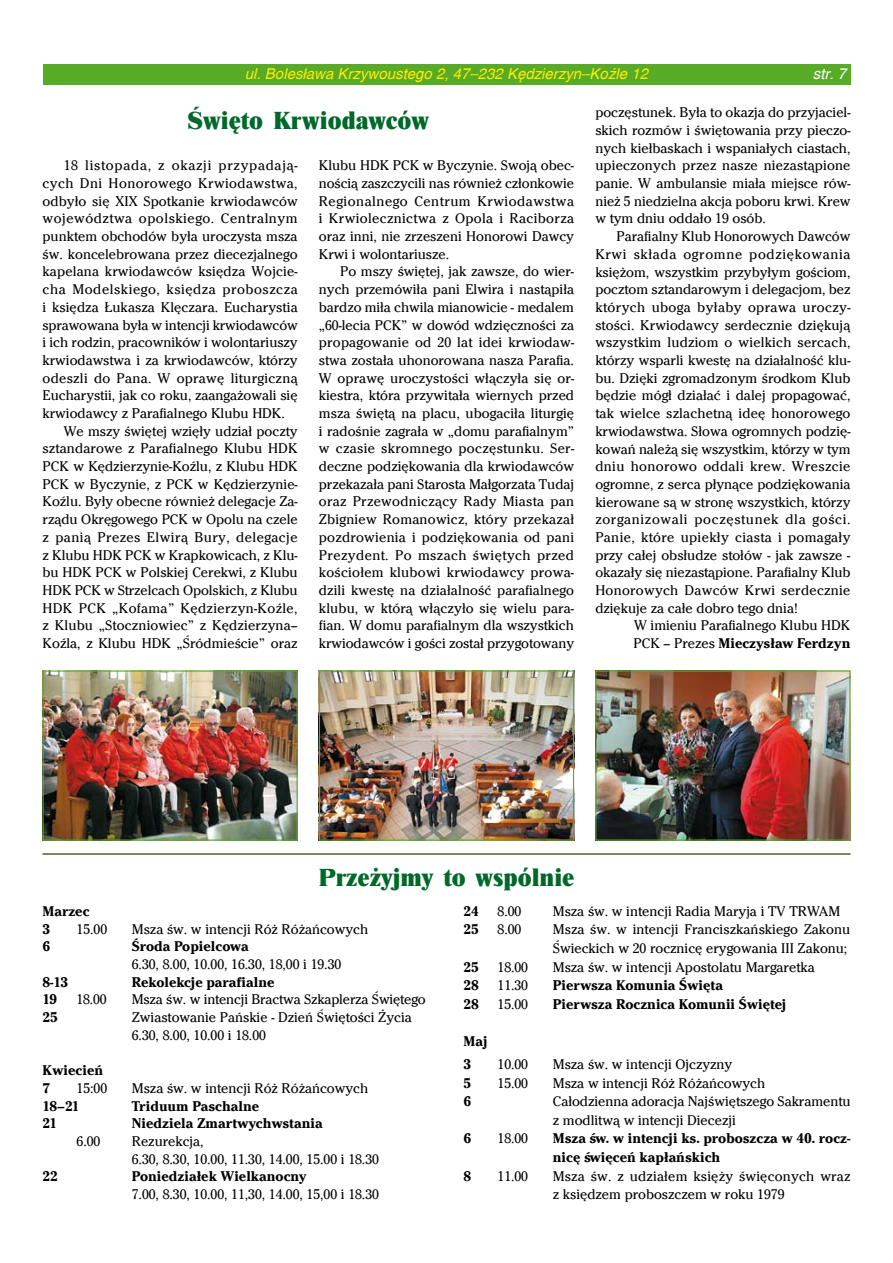
<style>
.page{position:relative;width:893px;height:1263px;background:#fff}
.page>*{position:absolute;margin:0;border:0;box-sizing:border-box;transform-origin:0 0}
.t1{font:800 25.5px "Nimbus Roman DEE";color:#006929}
.t2{font:italic 15px "Switzerland";color:#ffed00}
.t3{font:italic 15px "Switzerland";color:#fff}
.t4{font:14.55px/17.7px "Cheltenham Itc TEE";color:#000}
.t5{font:700 14.55px/17.7px "Cheltenham Itc TEE";color:#000}
.t6{font:14.55px "Cheltenham Itc TEE";letter-spacing:.04em;color:#000}
.t7{font:14.55px "Cheltenham Itc TEE";letter-spacing:.03em;color:#000}
.t8{font:14.55px "Cheltenham Itc TEE";letter-spacing:.02em;color:#000}
.t9{font:14.55px "Cheltenham Itc TEE";letter-spacing:.025em;color:#000}
.t10{font:14.55px "Cheltenham Itc TEE";letter-spacing:.05em;color:#000}
.s1{font-weight:700}
</style>
<div class="page">
<div style="left:43px;top:64px;width:807px;height:21px;background:#58ab27"></div>
<img style="left:45px;top:672px;width:251px;height:167px">
<div style="left:43px;top:670px;width:255px;height:171px;border:1px solid #58ab27"></div>
<img style="left:321px;top:672px;width:251px;height:167px">
<div style="left:319px;top:670px;width:255px;height:171px;border:1px solid #58ab27"></div>
<img style="left:597px;top:672px;width:251px;height:167px">
<div style="left:595px;top:670px;width:255px;height:171px;border:1px solid #58ab27"></div>
<hr style="left:43px;top:853px;width:807px;height:2px;background:#4f6228">
<p class="t2" style="left:245px;top:65px;width:405px">ul. Boles³awa Krzywoustego 2, 47–232 Kêdzierzyn–KoŸle 12</p>
<p class="t3" style="left:813px;top:65px;width:35px">str. 7</p>
<h1 class="t1" style="left:187px;top:106px;width:243px">Święto Krwiodawców</h1>
<p class="t4" style="left:319px;top:156px;width:257px;text-align:justify">Klubu HDK PCK w Byczynie. Swoją obec&shy;nością zaszczycili nas również członkowie Regionalnego Centrum Krwiodawstwa i Krwiolecznictwa z Opola i Raciborza oraz inni, nie zrzeszeni Honorowi Dawcy Krwi i wolontariusze.</p>
<p class="t4" style="left:319px;top:262px;width:257px;text-align:justify;text-indent:21px">Po mszy świętej, jak zawsze, do wier&shy;nych przemówiła pani Elwira i nastąpiła bardzo miła chwila mianowicie - medalem „60-lecia PCK” w dowód wdzięczności za propagowanie od 20 lat idei krwiodaw&shy;stwa została uhonorowana nasza Parafia.<br>W oprawę uroczystości włączyła się or&shy;kiestra, która przywitała wiernych przed msza świętą na placu, ubogaciła liturgię i radośnie zagrała w „domu parafialnym” w czasie skromnego poczęstunku. Ser&shy;deczne podziękowania dla krwiodawców przekazała pani Starosta Małgorzata Tudaj oraz Przewodniczący Rady Miasta pan Zbigniew Romanowicz, który przekazał pozdrowienia i podziękowania od pani Prezydent. Po mszach świętych przed kościołem klubowi krwiodawcy prowa&shy;dzili kwestę na działalność parafialnego klubu, w którą włączyło się wielu para&shy;fian. W domu parafialnym dla wszystkich krwiodawców i gości został przygotowany</p>
<p class="t10" style="left:64px;top:157px;width:235px">18 listopada, z okazji przypadają-</p>
<p class="t7" style="left:43px;top:174px;width:257px">cych Dni Honorowego Krwiodawstwa,</p>
<p class="t4" style="left:43px;top:192px;width:257px">odbyło się XIX Spotkanie krwiodawców</p>
<p class="t6" style="left:43px;top:210px;width:257px">województwa opolskiego. Centralnym</p>
<p class="t4" style="left:43px;top:227px;width:257px">punktem obchodów była uroczysta msza</p>
<p class="t4" style="left:43px;top:245px;width:257px">św. koncelebrowana przez diecezjalnego</p>
<p class="t4" style="left:43px;top:262px;width:257px">kapelana krwiodawców księdza Wojcie-</p>
<p class="t6" style="left:43px;top:280px;width:257px">cha Modelskiego, księdza proboszcza</p>
<p class="t4" style="left:43px;top:298px;width:257px">i księdza Łukasza Klęczara. Eucharystia</p>
<p class="t4" style="left:43px;top:315px;width:257px">sprawowana była w intencji krwiodawców</p>
<p class="t4" style="left:43px;top:333px;width:257px">i ich rodzin, pracowników i wolontariuszy</p>
<p class="t4" style="left:43px;top:351px;width:257px">krwiodawstwa i za krwiodawców, którzy</p>
<p class="t8" style="left:43px;top:369px;width:257px">odeszli do Pana. W oprawę liturgiczną</p>
<p class="t4" style="left:43px;top:386px;width:257px">Eucharystii, jak co roku, zaangażowali się</p>
<p class="t4" style="left:43px;top:404px;width:244px">krwiodawcy z Parafialnego Klubu HDK.</p>
<p class="t4" style="left:64px;top:422px;width:235px">We mszy świętej wzięły udział poczty</p>
<p class="t4" style="left:43px;top:439px;width:257px">sztandarowe z Parafialnego Klubu HDK</p>
<p class="t4" style="left:43px;top:457px;width:257px">PCK w Kędzierzynie-Koźlu, z Klubu HDK</p>
<p class="t4" style="left:43px;top:475px;width:257px">PCK w Byczynie, z PCK w Kędzierzynie-</p>
<p class="t4" style="left:43px;top:492px;width:257px">Koźlu. Były obecne również delegacje Za-</p>
<p class="t4" style="left:43px;top:510px;width:257px">rządu Okręgowego PCK w Opolu na czele</p>
<p class="t7" style="left:43px;top:528px;width:257px">z panią Prezes Elwirą Bury, delegacje</p>
<p class="t4" style="left:43px;top:545px;width:257px">z Klubu HDK PCK w Krapkowicach, z Klu-</p>
<p class="t4" style="left:43px;top:563px;width:257px">bu HDK PCK w Polskiej Cerekwi, z Klubu</p>
<p class="t4" style="left:43px;top:581px;width:257px">HDK PCK w Strzelcach Opolskich, z Klubu</p>
<p class="t9" style="left:43px;top:599px;width:257px">HDK PCK „Kofama” Kędzierzyn-Koźle,</p>
<p class="t4" style="left:43px;top:616px;width:257px">z Klubu „Stoczniowiec” z Kędzierzyna–</p>
<p class="t4" style="left:43px;top:634px;width:257px">Koźla, z Klubu HDK „Śródmieście” oraz</p>
<p class="t4" style="left:595px;top:103px;width:257px;text-align:justify">poczęstunek. Była to okazja do przyjaciel&shy;skich rozmów i świętowania przy pieczo&shy;nych kiełbaskach i wspaniałych ciastach, upieczonych przez nasze niezastąpione panie. W ambulansie miała miejsce rów&shy;nież 5 niedzielna akcja poboru krwi. Krew w tym dniu oddało 19 osób.</p>
<p class="t4" style="left:595px;top:227px;width:257px;text-align:justify;text-indent:21px">Parafialny Klub Honorowych Dawców Krwi składa ogromne podziękowania księżom, wszystkim przybyłym gościom, pocztom sztandarowym i delegacjom, bez których uboga byłaby oprawa uroczy&shy;stości. Krwiodawcy serdecznie dziękują wszystkim ludziom o wielkich sercach, którzy wsparli kwestę na działalność klu&shy;bu. Dzięki zgromadzonym środkom Klub będzie mógł działać i dalej propagować, tak wielce szlachetną ideę honorowego krwiodawstwa. Słowa ogromnych podzię&shy;kowań należą się wszystkim, którzy w tym dniu honorowo oddali krew. Wreszcie ogromne, z serca płynące podziękowania kierowane są w stronę wszystkich, którzy zorganizowali poczęstunek dla gości.<br>Panie, które upiekły ciasta i pomagały przy całej obsłudze stołów - jak zawsze - okazały się niezastąpione. Parafialny Klub Honorowych Dawców Krwi serdecznie dziękuje za całe dobro tego dnia!</p>
<p class="t4" style="left:633px;top:616px;width:218px">W imieniu Parafialnego Klubu HDK<br>PCK – Prezes <span class="s1">Mieczysław Ferdzyn</span></p>
<h1 class="t1" style="left:319px;top:863px;width:257px">Przeżyjmy to wspólnie</h1>
<p class="t5" style="left:463px;top:902px;width:17px">24</p>
<p class="t4" style="left:498px;top:902px;width:25px">8.00</p>
<p class="t4" style="left:553px;top:902px;width:289px">Msza św. w intencji Radia Maryja i TV TRWAM</p>
<p class="t5" style="left:463px;top:921px;width:17px">25</p>
<p class="t4" style="left:498px;top:920px;width:25px">8.00</p>
<p class="t4" style="left:553px;top:920px;width:299px;line-height:18.6px">Msza św. w intencji Franciszkańskiego Zakonu<br>Świeckich w 20 rocznicę erygowania III Zakonu;</p>
<p class="t5" style="left:463px;top:958px;width:17px">25</p>
<p class="t4" style="left:498px;top:957px;width:32px">18.00</p>
<p class="t4" style="left:553px;top:957px;width:263px">Msza św. w intencji Apostolatu Margaretka</p>
<p class="t5" style="left:463px;top:977px;width:17px">28</p>
<p class="t4" style="left:498px;top:976px;width:32px">11.30</p>
<p class="t5" style="left:553px;top:977px;width:172px">Pierwsza Komunia Święta</p>
<p class="t5" style="left:463px;top:995px;width:17px">28</p>
<p class="t4" style="left:498px;top:995px;width:32px">15.00</p>
<p class="t5" style="left:553px;top:995px;width:235px">Pierwsza Rocznica Komunii Świętej</p>
<p class="t5" style="left:463px;top:1030px;width:26px;line-height:22.8px">Maj<br>3</p>
<p class="t5" style="left:43px;top:902px;width:49px">Marzec<br>3</p>
<p class="t4" style="left:77px;top:919px;width:32px">15.00</p>
<p class="t4" style="left:132px;top:919px;width:238px">Msza św. w intencji Róż Różańcowych</p>
<p class="t5" style="left:43px;top:938px;width:9px">6</p>
<p class="t5" style="left:132px;top:938px;width:118px">Środa Popielcowa</p>
<p class="t4" style="left:132px;top:955px;width:211px">6.30, 8.00, 10.00, 16.30, 18,00 i 19.30</p>
<p class="t5" style="left:43px;top:973px;width:27px">8-13</p>
<p class="t5" style="left:132px;top:973px;width:144px">Rekolekcje parafialne</p>
<p class="t5" style="left:43px;top:991px;width:16px">19</p>
<p class="t4" style="left:77px;top:990px;width:31px">18.00</p>
<p class="t4" style="left:132px;top:990px;width:295px">Msza św. w intencji Bractwa Szkaplerza Świętego</p>
<p class="t5" style="left:43px;top:1008px;width:17px">25</p>
<p class="t4" style="left:132px;top:1008px;width:281px">Zwiastowanie Pańskie - Dzień Świętości Życia<br>6.30, 8.00, 10.00 i 18.00</p>
<p class="t5" style="left:43px;top:1061px;width:62px">Kwiecień<br>7</p>
<p class="t4" style="left:498px;top:1055px;width:32px">10.00</p>
<p class="t4" style="left:553px;top:1055px;width:181px">Msza św. w intencji Ojczyzny</p>
<p class="t5" style="left:463px;top:1074px;width:9px">5</p>
<p class="t4" style="left:498px;top:1073px;width:32px">15.00</p>
<p class="t4" style="left:553px;top:1073px;width:214px">Msza w intencji Róż Różańcowych</p>
<p class="t5" style="left:463px;top:1092px;width:9px">6</p>
<p class="t4" style="left:553px;top:1091px;width:299px;line-height:18.6px">Całodzienna adoracja Najświętszego Sakramentu z modlitwą w intencji Diecezji</p>
<p class="t5" style="left:463px;top:1130px;width:9px">6</p>
<p class="t4" style="left:498px;top:1129px;width:32px">18.00</p>
<p class="t5" style="left:553px;top:1129px;width:299px;line-height:18.6px">Msza św. w intencji ks. proboszcza w 40. rocz&shy;nicę święceń kapłańskich</p>
<p class="t5" style="left:463px;top:1167px;width:9px">8</p>
<p class="t4" style="left:497px;top:1166px;width:32px">11.00</p>
<p class="t4" style="left:553px;top:1166px;width:299px;line-height:18.6px">Msza św. z udziałem księży święconych wraz z księdzem proboszczem w roku 1979</p>
<p class="t4" style="left:77px;top:1079px;width:32px">15:00</p>
<p class="t4" style="left:132px;top:1079px;width:238px">Msza św. w intencji Róż Różańcowych</p>
<p class="t5" style="left:43px;top:1097px;width:39px">18–21</p>
<p class="t5" style="left:132px;top:1097px;width:129px">Triduum Paschalne</p>
<p class="t5" style="left:43px;top:1114px;width:16px">21</p>
<p class="t5" style="left:132px;top:1114px;width:192px">Niedziela Zmartwychwstania</p>
<p class="t4" style="left:77px;top:1132px;width:25px">6.00</p>
<p class="t4" style="left:132px;top:1132px;width:249px">Rezurekcja,<br>6.30, 8.30, 10.00, 11.30, 14.00, 15.00 i 18.30</p>
<p class="t5" style="left:43px;top:1168px;width:17px">22</p>
<p class="t5" style="left:132px;top:1168px;width:176px">Poniedziałek Wielkanocny</p>
<p class="t4" style="left:132px;top:1185px;width:249px">7.00, 8.30, 10.00, 11,30, 14.00, 15,00 i 18.30</p>
</div>
